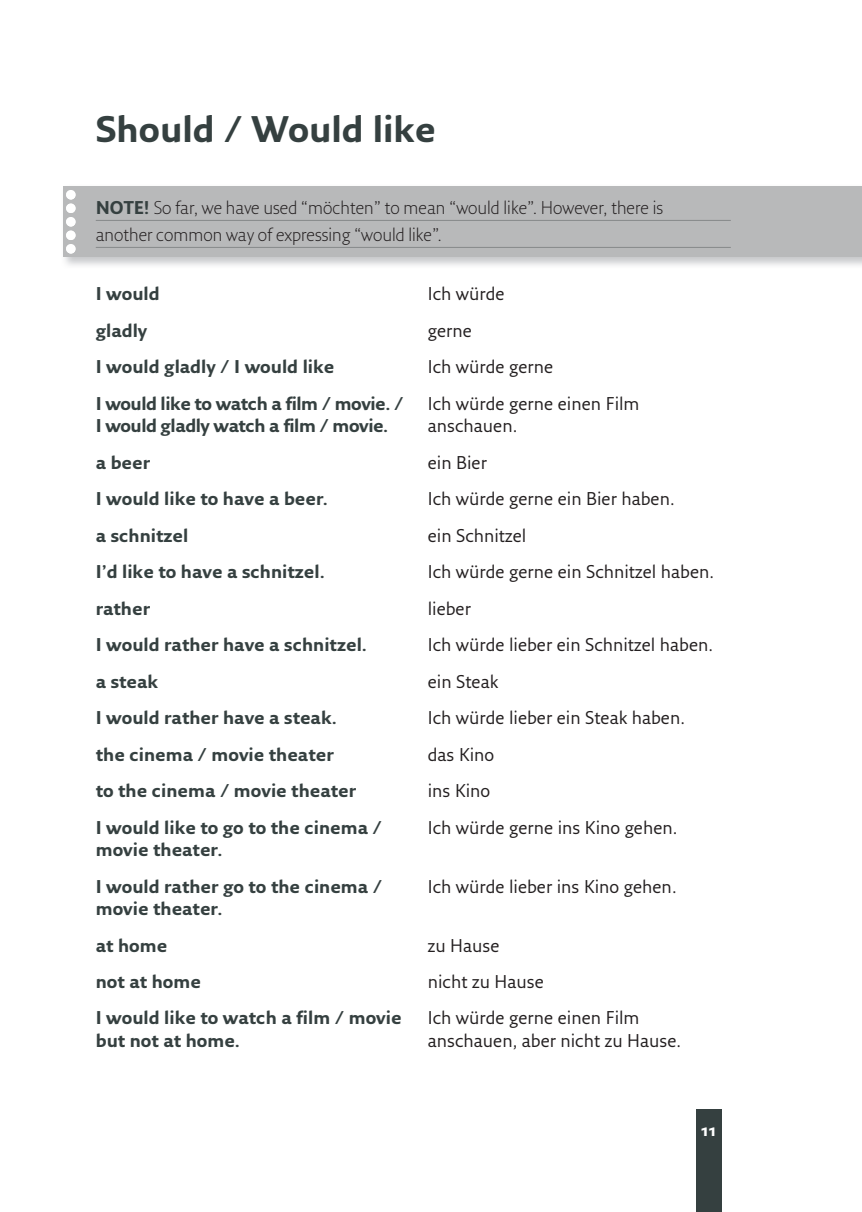
<style>
.page{position:relative;width:862px;height:1212px;background:#fff}
.page>*{position:absolute;margin:0;border:0;box-sizing:border-box;transform-origin:0 0}
.t1{font:700 36px "Fresco Sans";color:#354040}
.t2{font:18px/22.5px "Fresco Sans";color:#231f20}
.t3{font:700 18px/22.5px "Fresco Sans";color:#354040}
.t4{font:300 18px/27px "Fresco Sans";color:#231f20}
.t5{font:700 18px/22.5px "Fresco Sans";letter-spacing:-.025em;color:#354040}
.t6{font:700 16.88px "Fresco Sans";color:#fff}
.s1{font-weight:700;color:#354040}
</style>
<div class="page">
<div style="left:695px;top:1110px;width:26px;height:102px;background:#354040"></div>
<div style="left:64px;top:187px;width:797px;height:70px;background:#b8b9ba"></div>
<hr style="left:96px;top:220px;width:634px;height:1px;background:#86898a">
<hr style="left:96px;top:247px;width:634px;height:1px;background:#86898a">
<svg style="left:66px;top:190px;width:10px;height:64px"></svg>
<h1 class="t1" style="left:96px;top:115px;width:341px">Should / Would like</h1>
<p class="t4" style="left:96px;top:196px;width:568px"><span class="s1">NOTE!</span> So far, we have used “möchten” to mean “would like”. However, there is another common way of expressing “would like”.</p>
<p class="t3" style="left:96px;top:284px;width:65px">I would</p>
<p class="t2" style="left:427px;top:284px;width:78px">Ich würde</p>
<p class="t3" style="left:96px;top:321px;width:53px">gladly</p>
<p class="t2" style="left:427px;top:321px;width:46px">gerne</p>
<p class="t3" style="left:96px;top:357px;width:240px">I would gladly / I would like</p>
<p class="t2" style="left:427px;top:357px;width:127px">Ich würde gerne</p>
<p class="t5" style="left:96px;top:394px;width:309px">I would like to watch a film / movie. /<br>I would gladly watch a film / movie.</p>
<p class="t2" style="left:427px;top:394px;width:213px">Ich würde gerne einen Film anschauen.</p>
<p class="t3" style="left:96px;top:453px;width:56px">a beer</p>
<p class="t2" style="left:427px;top:453px;width:61px">ein Bier</p>
<p class="t3" style="left:96px;top:489px;width:233px">I would like to have a beer.</p>
<p class="t2" style="left:427px;top:489px;width:248px">Ich würde gerne ein Bier haben.</p>
<p class="t3" style="left:96px;top:526px;width:94px">a schnitzel</p>
<p class="t2" style="left:427px;top:526px;width:100px">ein Schnitzel</p>
<p class="t3" style="left:96px;top:562px;width:230px">I’d like to have a schnitzel.</p>
<p class="t2" style="left:427px;top:562px;width:288px">Ich würde gerne ein Schnitzel haben.</p>
<p class="t3" style="left:96px;top:599px;width:56px">rather</p>
<p class="t2" style="left:427px;top:599px;width:45px">lieber</p>
<p class="t3" style="left:96px;top:635px;width:272px">I would rather have a schnitzel.</p>
<p class="t2" style="left:427px;top:635px;width:287px">Ich würde lieber ein Schnitzel haben.</p>
<p class="t3" style="left:96px;top:672px;width:64px">a steak</p>
<p class="t2" style="left:427px;top:672px;width:72px">ein Steak</p>
<p class="t3" style="left:96px;top:708px;width:242px">I would rather have a steak.</p>
<p class="t2" style="left:427px;top:708px;width:259px">Ich würde lieber ein Steak haben.</p>
<p class="t3" style="left:96px;top:744px;width:239px">the cinema / movie theater</p>
<p class="t2" style="left:427px;top:744px;width:68px">das Kino</p>
<p class="t3" style="left:96px;top:781px;width:262px">to the cinema / movie theater</p>
<p class="t2" style="left:427px;top:781px;width:64px">ins Kino</p>
<p class="t3" style="left:96px;top:817px;width:287px">I would like to go to the cinema / movie theater.</p>
<p class="t2" style="left:427px;top:817px;width:251px">Ich würde gerne ins Kino gehen.</p>
<p class="t3" style="left:96px;top:876px;width:288px">I would rather go to the cinema / movie theater.</p>
<p class="t2" style="left:427px;top:876px;width:250px">Ich würde lieber ins Kino gehen.</p>
<p class="t3" style="left:96px;top:935px;width:73px">at home</p>
<p class="t2" style="left:427px;top:935px;width:73px">zu Hause</p>
<p class="t3" style="left:96px;top:972px;width:107px">not at home</p>
<p class="t2" style="left:427px;top:972px;width:118px">nicht zu Hause</p>
<p class="t3" style="left:96px;top:1008px;width:307px">I would like to watch a film / movie but not at home.</p>
<p class="t2" style="left:427px;top:1008px;width:255px">Ich würde gerne einen Film anschauen, aber nicht zu Hause.</p>
<p class="t6" style="left:700px;top:1123px;width:17px">11</p>
</div>
